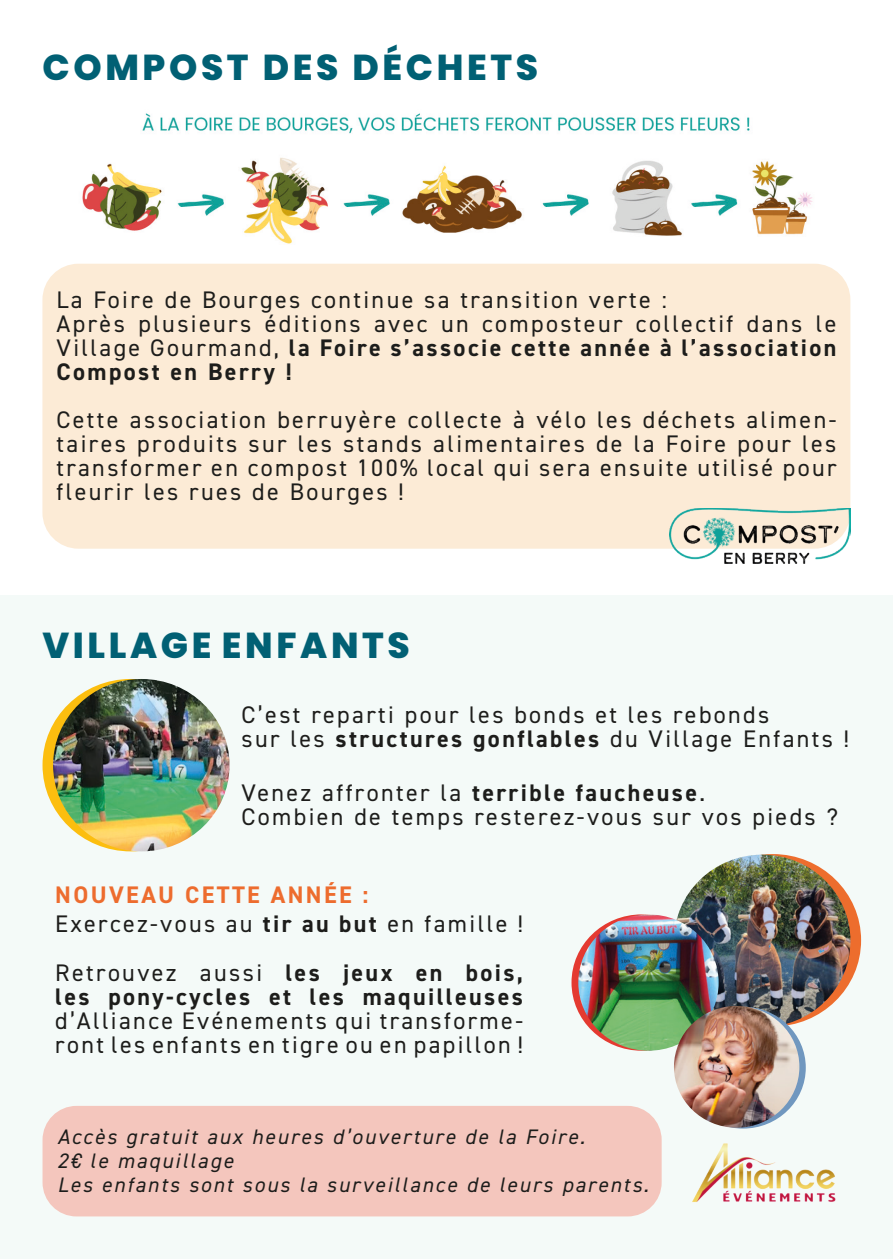
<style>
.page{position:relative;width:893px;height:1259px;background:#fff}
.page>*{position:absolute;margin:0;border:0;box-sizing:border-box;transform-origin:0 0}
.t1{font:800 36px "Poppins";letter-spacing:.1em;color:#016074}
.t2{font:24px/24px "DIN2014";letter-spacing:.1em;color:#1d1d1b}
.t3{font:700 24px/24px "DIN2014";letter-spacing:.1em;color:#1d1d1b}
.t4{font:italic 21px/24px "DIN2014";letter-spacing:.1em;color:#1d1d1b}
.s1{font-weight:700}
.s2{font-weight:700;color:#ed6c2e}
.s3{font-weight:400}
</style>
<div class="page">
<div style="left:0;top:595px;width:893px;height:664px;background:#f4faf8"></div>
<div style="left:42px;top:264px;width:808px;height:285px;background:#fcebd6;border-radius:36px"></div>
<div style="left:685px;top:854px;width:176px;height:172px;background:#ed6d2d;border-radius:50%"></div>
<div style="left:43px;top:1106px;width:619px;height:110px;background:#f4c6bd;border-radius:34px"></div>
<img style="left:82px;top:113px;width:731px;height:131px">
<img style="left:53px;top:679px;width:177px;height:172px">
<img style="left:678px;top:854px;width:172px;height:169px">
<img style="left:578px;top:914px;width:141px;height:136px">
<img style="left:674px;top:1006px;width:125px;height:121px">
<img style="left:692px;top:1143px;width:144px;height:59px">
<img style="left:670px;top:508px;width:181px;height:55px">
<h1 class="t1" style="left:43px;top:47px;width:497px">COMPOST DES DÉCHETS</h1>
<p class="t2" style="left:57px;top:288px;width:781px">La Foire de Bourges continue sa transition verte :<br>Après plusieurs éditions avec un composteur collectif dans le Village Gourmand, <span class="s1">la Foire s’associe cette année à l’association Compost en Berry !</span></p>
<p class="t2" style="left:57px;top:408px;width:781px;text-align:justify">Cette association berruyère collecte à vélo les déchets alimen&shy;taires produits sur les stands alimentaires de la Foire pour les transformer en compost 100% local qui sera ensuite utilisé pour fleurir les rues de Bourges !</p>
<h1 class="t1" style="left:42px;top:624px;width:369px">VILLAGE ENFANTS</h1>
<p class="t2" style="left:242px;top:702px;width:609px">C’est reparti pour les bonds et les rebonds<br>sur les <span class="s1">structures gonflables</span> du Village Enfants !</p>
<p class="t2" style="left:242px;top:780px;width:598px">Venez affronter la <span class="s1">terrible faucheuse</span>.<br>Combien de temps resterez-vous sur vos pieds ?</p>
<p class="t2" style="left:55px;top:880px;width:469px;line-height:28.8px"><span class="s2">NOUVEAU CETTE ANNÉE :<br></span>Exercez-vous au <span class="s1">tir au but</span> en famille !</p>
<p class="t3" style="left:55px;top:960px;width:469px"><span class="s3">Retrouvez aussi</span> les jeux en bois, les pony-cycles et les maquilleuses</p>
<p class="t2" style="left:55px;top:1008px;width:469px">d’Alliance Evénements qui transforme&shy;ront les enfants en tigre ou en papillon !</p>
<p class="t4" style="left:57px;top:1124px;width:593px">Accès gratuit aux heures d’ouverture de la Foire.<br>2€ le maquillage<br>Les enfants sont sous la surveillance de leurs parents.</p>
</div>
